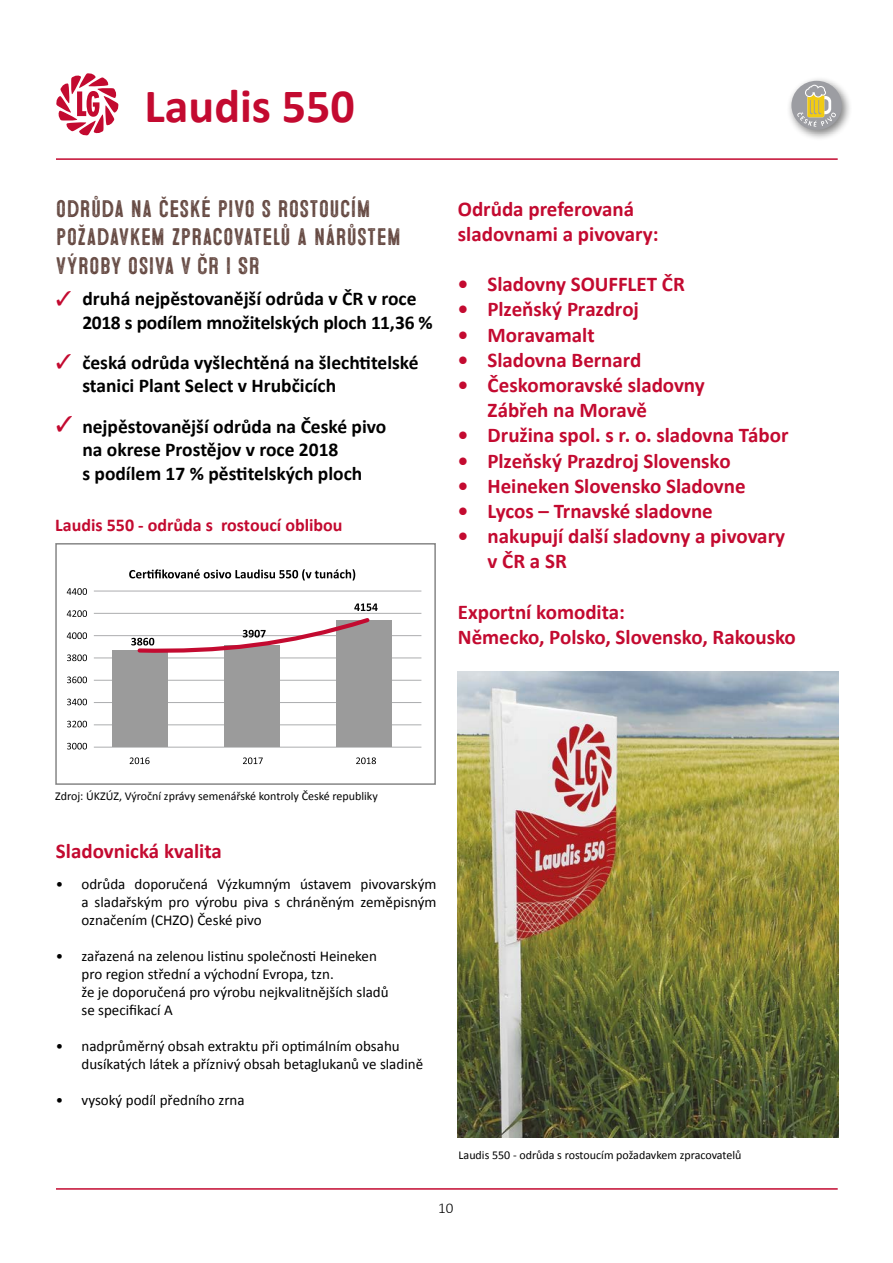
<style>
.page{position:relative;width:893px;height:1263px;background:#fff}
.page>*{position:absolute;margin:0;border:0;box-sizing:border-box;transform-origin:0 0}
.LG_Product_name_27_p{font:700 48px "Calibri";color:#c30a30}
.Microbrew{font:24px/28.8px "Microbrew Three";letter-spacing:-.005em;color:#654942}
.LG_subhedline_14_red{font:700 21px/25.2px "Calibri";color:#c30a30}
.Styl_odstavce3{font:700 19.5px/23.4px "Calibri";color:#000}
.LG_subhedline_graphi{font:700 18px "Calibri";color:#c30a30}
.Copy_text_LG{font:15px/18px "Calibri";color:#000;text-align:justify}
.t1{font:300 15px "Calibri";color:#000}
.Malý_odstavcový{font:12px "Calibri";color:#000}
</style>
<div class="page">
<hr style="left:56px;top:158px;width:782px;height:2px;background:#c30a30">
<hr style="left:56px;top:1188px;width:782px;height:2px;background:#c30a30">
<svg style="left:56px;top:73px;width:63px;height:63px"></svg>
<img style="left:458px;top:672px;width:380px;height:465px">
<div style="left:786px;top:76px;width:67px;height:65px;background:#000;opacity:.5"></div>
<div style="left:791px;top:81px;width:51px;height:49px;background:#9c9da2;border-radius:50%"></div>
<svg style="left:797px;top:85px;width:39px;height:42px"></svg>
<hr style="left:94px;top:591px;width:327px;height:1px;background:#acadaf">
<hr style="left:94px;top:613px;width:327px;height:1px;background:#acadaf">
<hr style="left:94px;top:635px;width:327px;height:1px;background:#acadaf">
<hr style="left:94px;top:657px;width:327px;height:1px;background:#acadaf">
<hr style="left:94px;top:680px;width:327px;height:1px;background:#acadaf">
<hr style="left:94px;top:702px;width:327px;height:1px;background:#acadaf">
<hr style="left:94px;top:724px;width:327px;height:1px;background:#acadaf">
<hr style="left:94px;top:747px;width:327px;height:1px;background:#acadaf">
<svg style="left:67px;top:588px;width:20px;height:7px"></svg>
<svg style="left:67px;top:610px;width:20px;height:7px"></svg>
<svg style="left:67px;top:632px;width:20px;height:7px"></svg>
<svg style="left:67px;top:654px;width:20px;height:7px"></svg>
<svg style="left:67px;top:676px;width:20px;height:7px"></svg>
<svg style="left:67px;top:699px;width:20px;height:6px"></svg>
<svg style="left:67px;top:721px;width:20px;height:6px"></svg>
<svg style="left:67px;top:743px;width:20px;height:6px"></svg>
<div style="left:112px;top:650px;width:55px;height:97px;background:#9b9b9b"></div>
<div style="left:224px;top:646px;width:56px;height:101px;background:#9b9b9b"></div>
<div style="left:337px;top:620px;width:55px;height:127px;background:#9b9b9b"></div>
<svg style="left:130px;top:757px;width:20px;height:7px"></svg>
<svg style="left:243px;top:757px;width:20px;height:7px"></svg>
<svg style="left:356px;top:757px;width:20px;height:7px"></svg>
<svg style="left:129px;top:569px;width:226px;height:11px"></svg>
<svg style="left:131px;top:603px;width:247px;height:52px"></svg>
<div style="left:55px;top:543px;width:381px;height:242px;border:2px solid #868686"></div>
<p class="LG_Product_name_27_p" style="left:145px;top:75px;width:212px">Laudis 550</p>
<p class="Microbrew" style="left:56px;top:195px;width:347px">ODRŮDA NA ČESKÉ PIVO S ROSTOUCÍM<br>POŽADAVKEM ZPRACOVATELŮ A NÁRŮSTEM<br>VÝROBY OSIVA V ČR I SR</p>
<p class="LG_subhedline_14_red" style="left:458px;top:196px;width:178px">Odrůda preferovaná</p>
<p class="LG_subhedline_14_red" style="left:458px;top:221px;width:202px">sladovnami a pivovary:</p>
<p class="LG_subhedline_14_red" style="left:458px;top:272px;width:229px">• Sladovny SOUFFLET ČR</p>
<p class="LG_subhedline_14_red" style="left:458px;top:297px;width:182px">• Plzeňský Prazdroj</p>
<p class="LG_subhedline_14_red" style="left:458px;top:322px;width:138px">• Moravamalt</p>
<p class="LG_subhedline_14_red" style="left:458px;top:347px;width:185px">• Sladovna Bernard</p>
<p class="LG_subhedline_14_red" style="left:488px;top:372px;width:219px;text-indent:-30px">• Českomoravské sladovny<br>Zábřeh na Moravě</p>
<p class="LG_subhedline_14_red" style="left:458px;top:423px;width:332px">• Družina spol. s r. o. sladovna Tábor</p>
<p class="LG_subhedline_14_red" style="left:458px;top:448px;width:274px">• Plzeňský Prazdroj Slovensko</p>
<p class="LG_subhedline_14_red" style="left:458px;top:473px;width:289px">• Heineken Slovensko Sladovne</p>
<p class="LG_subhedline_14_red" style="left:458px;top:498px;width:256px">• Lycos – Trnavské sladovne</p>
<p class="LG_subhedline_14_red" style="left:488px;top:524px;width:299px;text-indent:-30px">• nakupují další sladovny a pivovary v ČR a SR</p>
<p class="LG_subhedline_14_red" style="left:458px;top:599px;width:169px">Exportní komodita:</p>
<p class="LG_subhedline_14_red" style="left:458px;top:624px;width:340px">Německo, Polsko, Slovensko, Rakousko</p>
<p class="Styl_odstavce3" style="left:82px;top:287px;width:352px">druhá nejpěstovanější odrůda v ČR v roce<br>2018 s podílem množitelských ploch 11,36 %</p>
<p class="Styl_odstavce3" style="left:82px;top:351px;width:338px">česká odrůda vyšlechtěná na šlechtitelské stanici Plant Select v Hrubčicích</p>
<p class="Styl_odstavce3" style="left:82px;top:415px;width:306px">nejpěstovanější odrůda na České pivo na okrese Prostějov v roce 2018<br>s podílem 17 % pěstitelských ploch</p>
<p class="LG_subhedline_graphi" style="left:55px;top:514px;width:289px">Laudis 550 - odrůda s rostoucí oblibou</p>
<p class="Malý_odstavcový" style="left:55px;top:789px;width:324px">Zdroj: ÚKZÚZ, Výroční zprávy semenářské kontroly České republiky</p>
<p class="LG_subhedline_14_red" style="left:56px;top:839px;width:167px">Sladovnická kvalita</p>
<p class="Copy_text_LG" style="left:82px;top:875px;width:357px;text-indent:-26px">• odrůda doporučená Výzkumným ústavem pivovarským a sladařským pro výrobu piva s chráněným zeměpisným označením (CHZO) České pivo</p>
<p class="Copy_text_LG" style="left:56px;top:947px;width:322px">• zařazená na zelenou listinu společnosti Heineken</p>
<p class="Copy_text_LG" style="left:82px;top:965px;width:254px">pro region střední a východní Evropa, tzn.</p>
<p class="Copy_text_LG" style="left:82px;top:983px;width:309px">že je doporučená pro výrobu nejkvalitnějších sladů</p>
<p class="Copy_text_LG" style="left:82px;top:1001px;width:93px">se specifikací A</p>
<p class="Copy_text_LG" style="left:56px;top:1037px;width:345px">• nadprůměrný obsah extraktu při optimálním obsahu</p>
<p class="Copy_text_LG" style="left:82px;top:1055px;width:343px">dusíkatých látek a příznivý obsah betaglukanů ve sladině</p>
<p class="Copy_text_LG" style="left:56px;top:1091px;width:190px">• vysoký podíl předního zrna</p>
<p class="Malý_odstavcový" style="left:459px;top:1148px;width:284px">Laudis 550 - odrůda s rostoucím požadavkem zpracovatelů</p>
<p class="t1" style="left:438px;top:1198px;width:17px">10</p>
</div>
